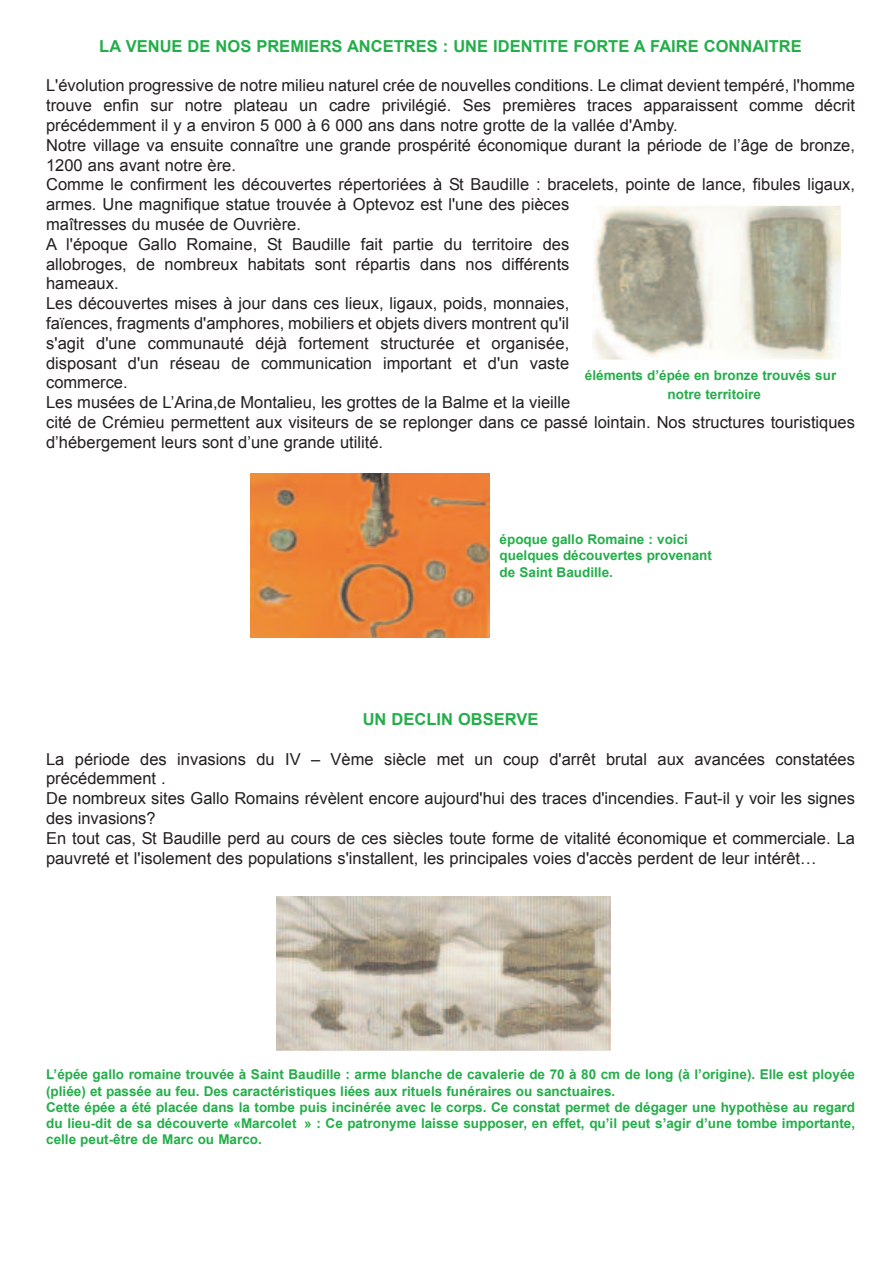
<style>
.page{position:relative;width:893px;height:1263px;background:#fff}
.page>*{position:absolute;margin:0;border:0;box-sizing:border-box;transform-origin:0 0}
.t1{font:16.5px/19.8px "Arial";color:#231f20}
.t2{font:700 16.5px "Arial";color:#24ae4a}
.t3{font:700 13.5px/16.2px "Arial";color:#24ae4a}
</style>
<div class="page">
<img style="left:277px;top:897px;width:333px;height:153px">
<div style="left:273px;top:893px;width:341px;height:161px;border:3px solid #fff"></div>
<img style="left:593px;top:207px;width:247px;height:153px">
<img style="left:251px;top:473px;width:239px;height:165px">
<p class="t2" style="left:99px;top:37px;width:704px">LA VENUE DE NOS PREMIERS ANCETRES : UNE IDENTITE FORTE A FAIRE CONNAITRE</p>
<p class="t1" style="left:46px;top:76px;width:810px">L'évolution progressive de notre milieu naturel crée de nouvelles conditions. Le climat devient tempéré, l'homme trouve enfin sur notre plateau un cadre privilégié. Ses premières traces apparaissent comme décrit précédemment il y a environ 5 000 à 6 000 ans dans notre grotte de la vallée d'Amby.<br>Notre village va ensuite connaître une grande prospérité économique durant la période de l’âge de bronze, 1200 ans avant notre ère.<br>Comme le confirment les découvertes répertoriées à St Baudille : bracelets, pointe de lance, fibules ligaux, armes. Une magnifique statue trouvée à Optevoz est l'une des pièces<br>maîtresses du musée de Ouvrière.<br>A l'époque Gallo Romaine, St Baudille fait partie du territoire des<br>allobroges, de nombreux habitats sont répartis dans nos différents<br>hameaux.<br>Les découvertes mises à jour dans ces lieux, ligaux, poids, monnaies,<br>faïences, fragments d'amphores, mobiliers et objets divers montrent qu'il<br>s'agit d'une communauté déjà fortement structurée et organisée,<br>disposant d'un réseau de communication important et d'un vaste<br>commerce.<br>Les musées de L’Arina,de Montalieu, les grottes de la Balme et la vieille<br>cité de Crémieu permettent aux visiteurs de se replonger dans ce passé lointain. Nos structures touristiques d’hébergement leurs sont d’une grande utilité.</p>
<p class="t3" style="left:585px;top:366px;width:253px;line-height:18.3px;text-align:center">éléments d’épée en bronze trouvés sur notre territoire</p>
<p class="t3" style="left:500px;top:531px;width:214px">époque gallo Romaine : voici quelques découvertes provenant de Saint Baudille.</p>
<p class="t2" style="left:363px;top:710px;width:177px">UN DECLIN OBSERVE</p>
<p class="t1" style="left:46px;top:749px;width:810px">La période des invasions du IV – Vème siècle met un coup d'arrêt brutal aux avancées constatées précédemment .<br>De nombreux sites Gallo Romains révèlent encore aujourd'hui des traces d'incendies. Faut-il y voir les signes des invasions?<br>En tout cas, St Baudille perd au cours de ces siècles toute forme de vitalité économique et commerciale. La pauvreté et l'isolement des populations s'installent, les principales voies d'accès perdent de leur intérêt…</p>
<p class="t3" style="left:46px;top:1066px;width:810px">L’épée gallo romaine trouvée à Saint Baudille : arme blanche de cavalerie de 70 à 80 cm de long (à l’origine). Elle est ployée (pliée) et passée au feu. Des caractéristiques liées aux rituels funéraires ou sanctuaires.<br>Cette épée a été placée dans la tombe puis incinérée avec le corps. Ce constat permet de dégager une hypothèse au regard du lieu-dit de sa découverte «Marcolet » : Ce patronyme laisse supposer, en effet, qu’il peut s’agir d’une tombe importante, celle peut-être de Marc ou Marco.</p>
</div>
